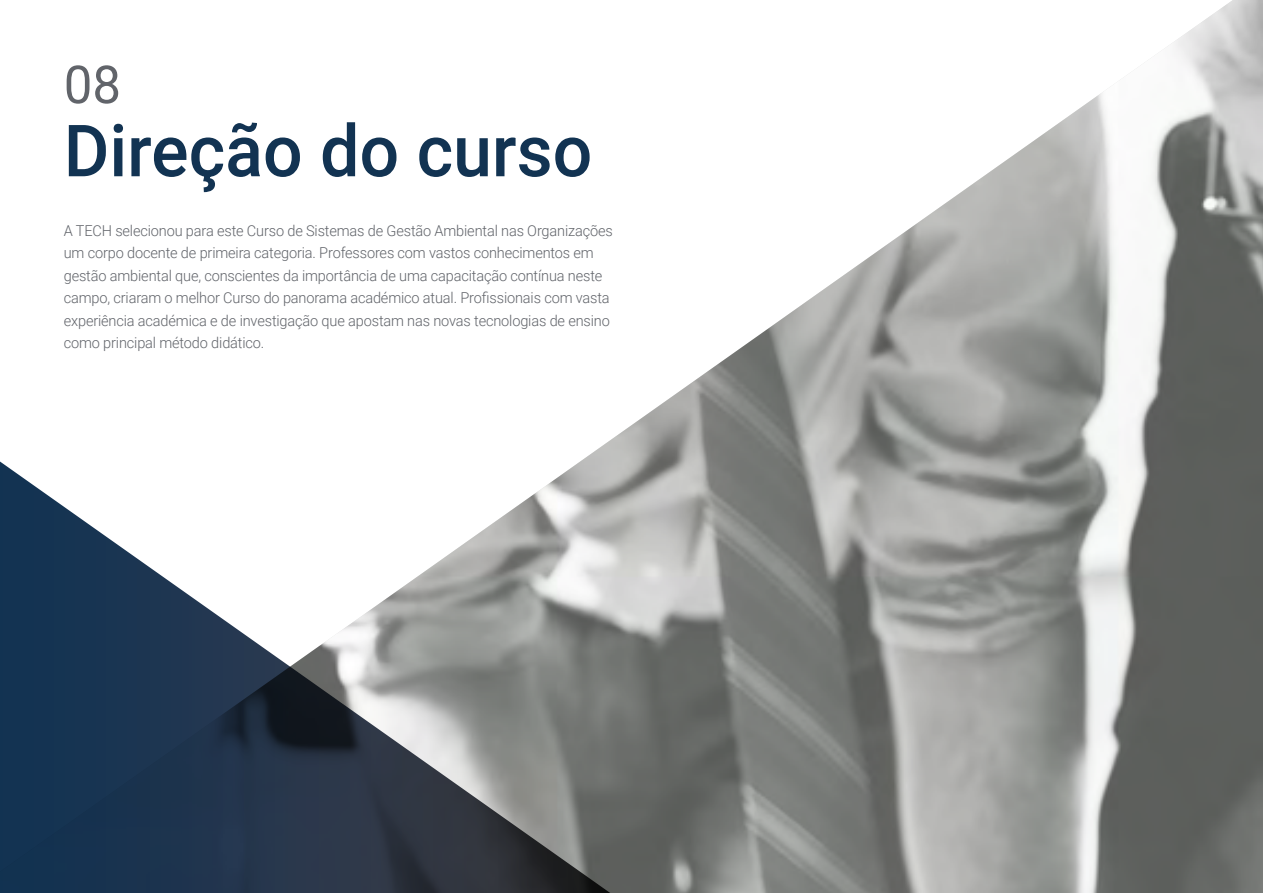
<style>
.page{position:relative;width:1263px;height:893px;background:#fff}
.page>*{position:absolute;margin:0;border:0;box-sizing:border-box;transform-origin:0 0}
.t1{font:500 72px "Roboto";color:#123352}
.t2{font:52.5px "Roboto";color:#61646a}
.t3{font:300 15px/22.5px "Roboto";letter-spacing:-.01em;color:#61646a}
</style>
<div class="page">
<img style="left:602px;top:0;width:661px;height:893px">
<svg style="left:0;top:446px;width:640px;height:447px"></svg>
<h2 class="t2" style="left:64px;top:48px;width:59px">08</h2>
<h1 class="t1" style="left:64px;top:100px;width:530px">Direção do curso</h1>
<p class="t3" style="left:64px;top:218px;width:550px">A TECH selecionou para este Curso de Sistemas de Gestão Ambiental nas Organizações um corpo docente de primeira categoria. Professores com vastos conhecimentos em gestão ambiental que, conscientes da importância de uma capacitação contínua neste campo, criaram o melhor Curso do panorama académico atual. Profissionais com vasta experiência académica e de investigação que apostam nas novas tecnologias de ensino como principal método didático.</p>
</div>
